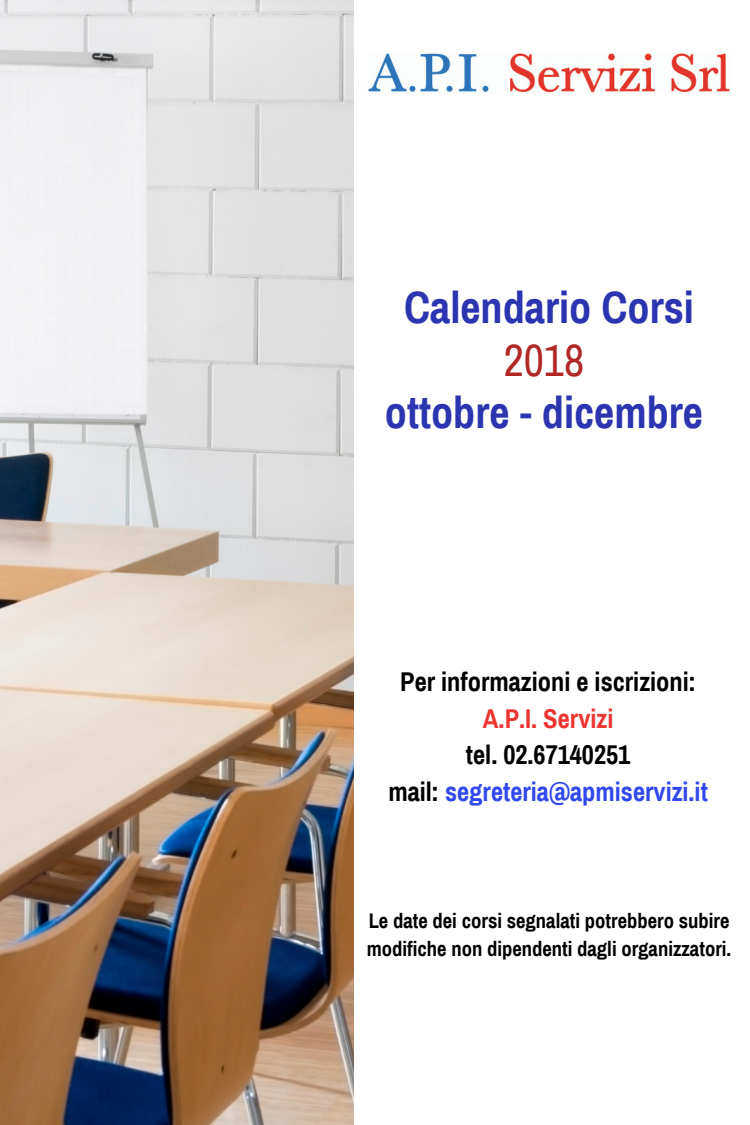
<style>
.page{position:relative;width:750px;height:1125px;background:#fff}
.page>*{position:absolute;margin:0;border:0;box-sizing:border-box;transform-origin:0 0}
.t1{font:700 44.25px "Archivo Narrow";color:#2c35b0}
.t2{font:44.25px "Archivo Narrow";color:#b02725}
.t3{font:700 26.5px/36.5px "Archivo Narrow";color:#3048ee;text-align:center}
.t4{font:700 26.5px "Archivo Narrow";color:#000}
.t5{font:700 26.5px "Archivo Narrow";color:#ee3532}
.t6{font:700 20.62px/28.1px "Archivo Narrow";color:#000}
.s1{color:#000}
</style>
<div class="page">
<img style="left:0;top:0;width:353px;height:1125px">
<img style="left:368px;top:52px;width:362px;height:42px">
<h1 class="t1" style="left:404px;top:284px;width:292px">Calendario Corsi</h1>
<h1 class="t2" style="left:504px;top:337px;width:82px">2018</h1>
<h1 class="t1" style="left:385px;top:389px;width:320px">ottobre - dicembre</h1>
<p class="t4" style="left:400px;top:668px;width:297px">Per informazioni e iscrizioni:</p>
<p class="t5" style="left:483px;top:704px;width:132px">A.P.I. Servizi</p>
<p class="t3" style="left:388px;top:737px;width:321px"><span class="s1">tel. 02.67140251<br>mail:</span> segreteria@apmiservizi.it</p>
<p class="t6" style="left:367px;top:907px;width:366px">Le date dei corsi segnalati potrebbero subire modifiche non dipendenti dagli organizzatori.</p>
</div>
